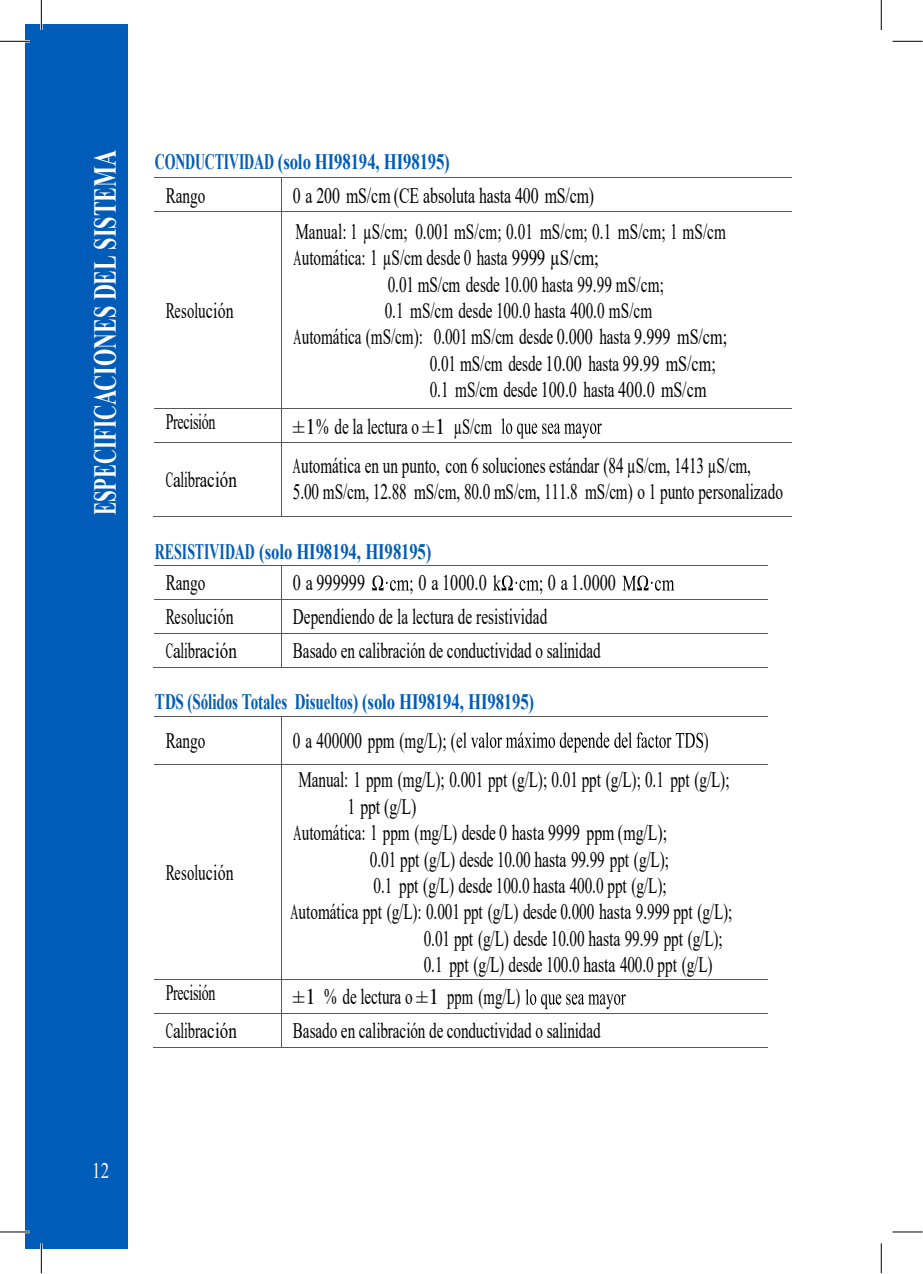
<style>
.page{position:relative;width:923px;height:1274px;background:#fff}
.page>*{position:absolute;margin:0;border:0;box-sizing:border-box;transform-origin:0 0}
.t1{font:700 32px "Times New Roman";letter-spacing:-.005em;color:#fff;scale:.62 1}
.t2{font:22px "Times New Roman";letter-spacing:-.005em;color:#000;scale:.69 1}
.t3{font:22px/26.2px "Times New Roman";letter-spacing:-.005em;color:#000;scale:.5 1}
.t4{font:700 22px "Times New Roman";letter-spacing:-.01em;color:#005cb9;scale:.63 1}
.t5{font:700 22px "Times New Roman";letter-spacing:-.01em;color:#005cb9;scale:.68 1}
.t6{font:22px "Times New Roman";letter-spacing:-.005em;color:#000;scale:.64 1}
.t7{font:22px "Times New Roman";letter-spacing:-.005em;color:#000}
.t8{font:22px "Times New Roman";letter-spacing:-.005em;color:#000;scale:.72 1}
.t9{font:22px "Times New Roman";letter-spacing:-.005em;color:#000;scale:.73 1}
.t10{font:22px "Times New Roman";color:#fff;scale:.77 1}
.t11{font:22px "Times New Roman";letter-spacing:-.005em;color:#000;scale:.66 1}
</style>
<div class="page">
<div style="left:25px;top:24px;width:102px;height:1225px;background:#005cb9"></div>
<hr style="left:0;top:40px;width:30px;height:3px;background:#fff">
<hr style="left:0;top:1231px;width:30px;height:2px;background:#fff">
<hr style="left:40px;top:0;width:3px;height:30px;background:#fff">
<hr style="left:40px;top:1243px;width:3px;height:30px;background:#fff">
<hr style="left:0;top:41px;width:30px;height:1px;background:#000">
<hr style="left:0;top:1232px;width:30px;height:1px;background:#000">
<hr style="left:41px;top:0;width:1px;height:30px;background:#000">
<hr style="left:41px;top:1243px;width:1px;height:30px;background:#000">
<hr style="left:892px;top:41px;width:30px;height:1px;background:#000">
<hr style="left:892px;top:1232px;width:30px;height:1px;background:#000">
<hr style="left:880px;top:0;width:1px;height:30px;background:#000">
<hr style="left:880px;top:1243px;width:1px;height:30px;background:#000">
<hr style="left:155px;top:178px;width:126px;height:1px;background:#575757">
<hr style="left:281px;top:178px;width:510px;height:1px;background:#575757">
<hr style="left:281px;top:178px;width:1px;height:34px;background:#575757">
<hr style="left:155px;top:212px;width:126px;height:1px;background:#575757">
<hr style="left:281px;top:212px;width:510px;height:1px;background:#575757">
<hr style="left:281px;top:212px;width:1px;height:197px;background:#575757">
<svg style="left:501px;top:418px;width:100px;height:20px"></svg>
<hr style="left:155px;top:409px;width:126px;height:1px;background:#575757">
<hr style="left:281px;top:409px;width:510px;height:1px;background:#575757">
<hr style="left:281px;top:409px;width:1px;height:34px;background:#575757">
<hr style="left:155px;top:443px;width:126px;height:1px;background:#575757">
<hr style="left:281px;top:443px;width:510px;height:1px;background:#575757">
<hr style="left:153px;top:516px;width:128px;height:1px;background:#575757">
<hr style="left:281px;top:443px;width:1px;height:73px;background:#575757">
<hr style="left:281px;top:516px;width:510px;height:1px;background:#575757">
<svg style="left:372px;top:576px;width:40px;height:18px"></svg>
<svg style="left:493px;top:575px;width:49px;height:19px"></svg>
<svg style="left:622px;top:576px;width:52px;height:15px"></svg>
<hr style="left:155px;top:565px;width:126px;height:1px;background:#575757">
<hr style="left:281px;top:565px;width:486px;height:1px;background:#575757">
<hr style="left:281px;top:566px;width:1px;height:33px;background:#575757">
<hr style="left:155px;top:599px;width:126px;height:1px;background:#575757">
<hr style="left:281px;top:599px;width:486px;height:1px;background:#575757">
<hr style="left:281px;top:600px;width:1px;height:33px;background:#575757">
<hr style="left:155px;top:633px;width:126px;height:1px;background:#575757">
<hr style="left:281px;top:633px;width:486px;height:1px;background:#575757">
<hr style="left:153px;top:667px;width:128px;height:1px;background:#575757">
<hr style="left:281px;top:634px;width:1px;height:33px;background:#575757">
<hr style="left:281px;top:667px;width:486px;height:1px;background:#575757">
<svg style="left:456px;top:732px;width:246px;height:20px"></svg>
<hr style="left:155px;top:716px;width:126px;height:1px;background:#575757">
<hr style="left:281px;top:716px;width:486px;height:1px;background:#575757">
<hr style="left:281px;top:717px;width:1px;height:48px;background:#575757">
<hr style="left:155px;top:765px;width:126px;height:1px;background:#575757">
<hr style="left:281px;top:765px;width:486px;height:1px;background:#575757">
<hr style="left:281px;top:765px;width:1px;height:214px;background:#575757">
<svg style="left:525px;top:989px;width:100px;height:20px"></svg>
<hr style="left:155px;top:979px;width:126px;height:1px;background:#575757">
<hr style="left:281px;top:979px;width:486px;height:1px;background:#575757">
<hr style="left:281px;top:980px;width:1px;height:33px;background:#575757">
<hr style="left:155px;top:1013px;width:126px;height:1px;background:#575757">
<hr style="left:281px;top:1013px;width:486px;height:1px;background:#575757">
<hr style="left:153px;top:1047px;width:128px;height:1px;background:#575757">
<hr style="left:281px;top:1014px;width:1px;height:33px;background:#575757">
<hr style="left:281px;top:1047px;width:486px;height:1px;background:#575757">
<h1 class="t1" style="left:82px;top:515px;width:590px;rotate:-90deg">ESPECIFICACIONES DEL SISTEMA</h1>
<p class="t4" style="left:155px;top:146px;width:469px">CONDUCTIVIDAD (solo HI98194, HI98195)</p>
<p class="t2" style="left:166px;top:180px;width:59px">Rango</p>
<p class="t8" style="left:293px;top:180px;width:420px">0 a 200 mS/cm (CE absoluta hasta 400 mS/cm)</p>
<p class="t2" style="left:295px;top:216px;width:625px">Manual: 1 µS/cm; 0.001 mS/cm; 0.01 mS/cm; 0.1 mS/cm; 1 mS/cm</p>
<p class="t3" style="left:293px;top:244px;width:612px">Automática: 1 µS/cm desde 0 hasta 9999 µS/cm;</p>
<p class="t2" style="left:387px;top:269px;width:401px">0.01 mS/cm desde 10.00 hasta 99.99 mS/cm;</p>
<p class="t2" style="left:384px;top:295px;width:389px">0.1 mS/cm desde 100.0 hasta 400.0 mS/cm</p>
<p class="t3" style="left:293px;top:323px;width:868px">Automática (mS/cm): 0.001 mS/cm desde 0.000 hasta 9.999 mS/cm;</p>
<p class="t2" style="left:429px;top:348px;width:416px">0.01 mS/cm desde 10.00 hasta 99.99 mS/cm;</p>
<p class="t2" style="left:429px;top:374px;width:402px">0.1 mS/cm desde 100.0 hasta 400.0 mS/cm</p>
<p class="t6" style="left:166px;top:295px;width:108px">Resolución</p>
<p class="t6" style="left:166px;top:406px;width:79px">Precisión</p>
<p class="t7" style="left:293px;top:411px;width:201px">±1% de la lectura o ±1 µS/cm</p>
<p class="t3" style="left:166px;top:466px;width:144px">Calibración</p>
<p class="t3" style="left:293px;top:452px;width:981px">Automática en un punto, con 6 soluciones estándar (84 µS/cm, 1413 µS/cm,<br>5.00 mS/cm, 12.88 mS/cm, 80.0 mS/cm, 111.8 mS/cm) o 1 punto personalizado</p>
<p class="t4" style="left:155px;top:535px;width:440px">RESISTIVIDAD (solo HI98194, HI98195)</p>
<p class="t2" style="left:166px;top:568px;width:59px">Rango</p>
<p class="t9" style="left:293px;top:568px;width:101px">0 a 999999</p>
<p class="t9" style="left:418px;top:568px;width:95px">0 a 1000.0</p>
<p class="t9" style="left:547px;top:568px;width:95px">0 a 1.0000</p>
<p class="t6" style="left:166px;top:601px;width:108px">Resolución</p>
<p class="t2" style="left:293px;top:601px;width:370px">Dependiendo de la lectura de resistividad</p>
<p class="t3" style="left:166px;top:637px;width:144px">Calibración</p>
<p class="t2" style="left:293px;top:635px;width:447px">Basado en calibración de conductividad o salinidad</p>
<p class="t5" style="left:155px;top:686px;width:559px">TDS (Sólidos Totales Disueltos) (solo HI98194, HI98195)</p>
<p class="t2" style="left:166px;top:725px;width:59px">Rango</p>
<p class="t2" style="left:293px;top:725px;width:238px">0 a 400000 ppm (mg/L); (</p>
<p class="t11" style="left:703px;top:725px;width:9px">)</p>
<p class="t6" style="left:166px;top:857px;width:108px">Resolución</p>
<p class="t2" style="left:298px;top:765px;width:625px">Manual: 1 ppm (mg/L); 0.001 ppt (g/L); 0.01 ppt (g/L); 0.1 ppt (g/L);</p>
<p class="t8" style="left:347px;top:791px;width:97px">1 ppt (g/L)</p>
<p class="t3" style="left:293px;top:819px;width:748px">Automática: 1 ppm (mg/L) desde 0 hasta 9999 ppm (mg/L);</p>
<p class="t2" style="left:370px;top:844px;width:435px">0.01 ppt (g/L) desde 10.00 hasta 99.99 ppt (g/L);</p>
<p class="t2" style="left:373px;top:870px;width:426px">0.1 ppt (g/L) desde 100.0 hasta 400.0 ppt (g/L);</p>
<p class="t3" style="left:290px;top:898px;width:885px">Automática ppt (g/L): 0.001 ppt (g/L) desde 0.000 hasta 9.999 ppt (g/L);</p>
<p class="t2" style="left:423px;top:923px;width:435px">0.01 ppt (g/L) desde 10.00 hasta 99.99 ppt (g/L);</p>
<p class="t2" style="left:423px;top:949px;width:420px">0.1 ppt (g/L) desde 100.0 hasta 400.0 ppt (g/L)</p>
<p class="t10" style="left:92px;top:1155px;width:23px">12</p>
<p class="t6" style="left:166px;top:977px;width:79px">Precisión</p>
<p class="t7" style="left:293px;top:982px;width:229px">±1 % de lectura o ±1 ppm (mg/L)</p>
<p class="t3" style="left:166px;top:1017px;width:144px">Calibración</p>
<p class="t2" style="left:293px;top:1015px;width:447px">Basado en calibración de conductividad o salinidad</p>
</div>
